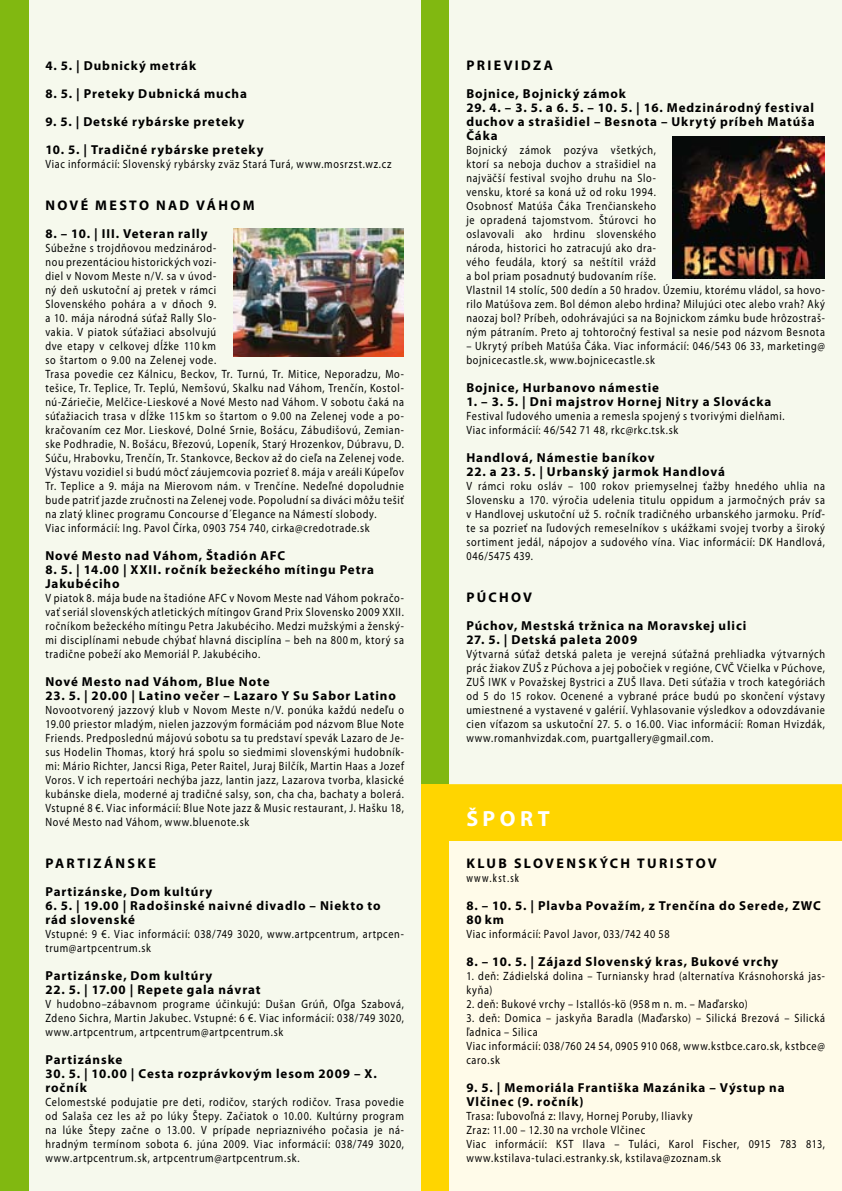
<style>
.page{position:relative;width:842px;height:1191px;background:#fff}
.page>*{position:absolute;margin:0;border:0;box-sizing:border-box;transform-origin:0 0}
.t1{font:700 22px "Myriad Pro";letter-spacing:.205em;color:#fff}
.t2{font:700 14px "Myriad Pro";letter-spacing:.165em;color:#000}
.t3{font:700 13px/14px "Myriad Pro";letter-spacing:.07em;color:#000}
.t4{font:12px/14px "Myriad Pro";letter-spacing:.065em;color:#000;scale:.85 1}
.t5{font:condensed 12px "Myriad Pro";letter-spacing:.115em;color:#000}
</style>
<div class="page">
<div style="left:421px;top:784px;width:421px;height:407px;background:#fffbe9"></div>
<div style="left:0;top:0;width:421px;height:1191px;background:#f6f9ed"></div>
<div style="left:0;top:0;width:28px;height:1191px;background:#81b811"></div>
<div style="left:421px;top:0;width:421px;height:784px;background:#f6f9ed"></div>
<div style="left:421px;top:0;width:28px;height:784px;background:#81b811"></div>
<div style="left:421px;top:784px;width:28px;height:407px;background:#ffd500"></div>
<div style="left:421px;top:784px;width:421px;height:55px;background:#ffd500"></div>
<img style="left:673px;top:136px;width:152px;height:143px">
<img style="left:233px;top:229px;width:171px;height:128px">
<p class="t3" style="left:45px;top:58px;width:152px">4. 5. | Dubnický metrák</p>
<p class="t3" style="left:45px;top:86px;width:203px">8. 5. | Preteky Dubnická mucha</p>
<p class="t3" style="left:45px;top:114px;width:200px">9. 5. | Detské rybárske preteky</p>
<p class="t3" style="left:45px;top:142px;width:220px">10. 5. | Tradičné rybárske preteky</p>
<p class="t4" style="left:45px;top:157px;width:409px">Viac informácií: Slovenský rybársky zväz Stará Turá, www.mosrzst.wz.cz</p>
<p class="t2" style="left:45px;top:196px;width:75px">No vé Mesto</p>
<p class="t2" style="left:156px;top:196px;width:12px">nad</p>
<p class="t2" style="left:196px;top:196px;width:13px">Váhom</p>
<p class="t3" style="left:45px;top:226px;width:164px">8. – 10. | III. Veteran rally</p>
<p class="t4" style="left:45px;top:241px;width:423px">Súbežne s trojdňovou medzinárod-<br>nou prezentáciou historických vozi-<br>diel v Novom Meste n/V. sa v úvod-<br>ný deň uskutoční aj pretek v rámci<br>Slovenského pohára a v dňoch 9.<br>a 10. mája národná súťaž Rally Slo-<br>vakia. V piatok súťažiaci absolvujú<br>dve etapy v celkovej dĺžke 110 km<br>so štartom o 9.00 na Zelenej vode.<br>Trasa povedie cez Kálnicu, Beckov, Tr. Turnú, Tr. Mitice, Neporadzu, Mo&shy;tešice, Tr. Teplice, Tr. Teplú, Nemšovú, Skalku nad Váhom, Trenčín, Kostol&shy;nú-Záriečie, Melčice-Lieskové a Nové Mesto nad Váhom. V sobotu čaká na súťažiacich trasa v dĺžke 115 km so štartom o 9.00 na Zelenej vode a po&shy;kračovaním cez Mor. Lieskové, Dolné Srnie, Bošácu, Zábudišovú, Zemian&shy;ske Podhradie, N. Bošácu, Březovú, Lopeník, Starý Hrozenkov, Dúbravu, D.<br>Súču, Hrabovku, Trenčín, Tr. Stankovce, Beckov až do cieľa na Zelenej vode.<br>Výstavu vozidiel si budú môcť záujemcovia pozrieť 8. mája v areáli Kúpeľov Tr. Teplice a 9. mája na Mierovom nám. v Trenčíne. Nedeľné dopoludnie bude patriť jazde zručnosti na Zelenej vode. Popoludní sa diváci môžu tešiť na zlatý klinec programu Concourse d´Elegance na Námestí slobody.<br>Viac informácií: Ing. Pavol Čírka, 0903 754 740, cirka@credotrade.sk</p>
<p class="t3" style="left:45px;top:548px;width:241px">Nové Mesto nad Váhom, Štadión AFC</p>
<p class="t3" style="left:45px;top:562px;width:330px">8. 5. | 14.00 | XXII. ročník bežeckého mítingu Petra<br>Jakubéciho</p>
<p class="t4" style="left:45px;top:591px;width:423px;text-align:justify">V piatok 8. mája bude na štadióne AFC v Novom Meste nad Váhom pokračo&shy;vať seriál slovenských atletických mítingov Grand Prix Slovensko 2009 XXII. ročníkom bežeckého mítingu Petra Jakubéciho. Medzi mužskými a ženský&shy;mi disciplínami nebude chýbať hlavná disciplína – beh na 800 m, ktorý sa tradične pobeží ako Memoriál P. Jakubéciho.</p>
<p class="t3" style="left:45px;top:674px;width:226px">Nové Mesto nad Váhom, Blue Note</p>
<p class="t3" style="left:45px;top:688px;width:352px">23. 5. | 20.00 | Latino večer – Lazaro Y Su Sabor Latino</p>
<p class="t4" style="left:45px;top:703px;width:423px;text-align:justify">Novootvorený jazzový klub v Novom Meste n/V. ponúka každú nedeľu o 19.00 priestor mladým, nielen jazzovým formáciám pod názvom Blue Note Friends. Predposlednú májovú sobotu sa tu predstaví spevák Lazaro de Je&shy;sus Hodelin Thomas, ktorý hrá spolu so siedmimi slovenskými hudobník&shy;mi: Mário Richter, Jancsi Riga, Peter Raitel, Juraj Bilčík, Martin Haas a Jozef Voros. V ich repertoári nechýba jazz, lantin jazz, Lazarova tvorba, klasické kubánske diela, moderné aj tradičné salsy, son, cha cha, bachaty a bolerá.<br>Vstupné 8 €. Viac informácií: Blue Note jazz &amp; Music restaurant, J. Hašku 18, Nové Mesto nad Váhom, www.bluenote.sk</p>
<p class="t2" style="left:45px;top:854px;width:112px">PARTIZÁNSKE</p>
<p class="t3" style="left:45px;top:884px;width:168px">Partizánske, Dom kultúry</p>
<p class="t3" style="left:45px;top:898px;width:337px">6. 5. | 19.00 | Radošinské naivné divadlo – Niekto to rád slovenské</p>
<p class="t4" style="left:45px;top:927px;width:423px">Vstupné: 9 €. Viac informácií: 038/749 3020, www.artpcentrum, artpcen&shy;trum@artpcentrum.sk</p>
<p class="t3" style="left:45px;top:968px;width:168px">Partizánske, Dom kultúry</p>
<p class="t3" style="left:45px;top:982px;width:217px">22. 5. | 17.00 | Repete gala návrat</p>
<p class="t4" style="left:45px;top:997px;width:423px;text-align:justify">V hudobno–zábavnom programe účinkujú: Dušan Grúň, Oľga Szabová, Zdeno Sichra, Martin Jakubec. Vstupné: 6 €. Viac informácií: 038/749 3020, www.artpcentrum, artpcentrum@artpcentrum.sk</p>
<p class="t3" style="left:45px;top:1052px;width:79px">Partizánske</p>
<p class="t3" style="left:45px;top:1066px;width:333px">30. 5. | 10.00 | Cesta rozprávkovým lesom 2009 – X. ročník</p>
<p class="t4" style="left:45px;top:1095px;width:423px;text-align:justify">Celomestské podujatie pre deti, rodičov, starých rodičov. Trasa povedie od Salaša cez les až po lúky Štepy. Začiatok o 10.00. Kultúrny program na lúke Štepy začne o 13.00. V prípade nepriaznivého počasia je ná&shy;hradným termínom sobota 6. júna 2009. Viac informácií: 038/749 3020, www.artpcentrum.sk, artpcentrum@artpcentrum.sk.</p>
<p class="t2" style="left:466px;top:56px;width:88px">PRIEVIDZA</p>
<p class="t3" style="left:466px;top:86px;width:161px">Bojnice, Bojnický zámok</p>
<p class="t3" style="left:466px;top:100px;width:350px;text-align:justify">29. 4. – 3. 5. a 6. 5. – 10. 5. | 16. Medzinárodný festival duchov a strašidiel – Besnota – Ukrytý príbeh Matúša Čáka</p>
<p class="t4" style="left:466px;top:143px;width:423px">Bojnický zámok pozýva všetkých,<br>ktorí sa neboja duchov a strašidiel na<br>najväčší festival svojho druhu na Slo-<br>vensku, ktoré sa koná už od roku 1994.<br>Osobnosť Matúša Čáka Trenčianskeho<br>je opradená tajomstvom. Štúrovci ho<br>oslavovali ako hrdinu slovenského<br>národa, historici ho zatracujú ako dra-<br>vého feudála, ktorý sa neštítil vrážd<br>a bol priam posadnutý budovaním ríše.<br>Vlastnil 14 stolíc, 500 dedín a 50 hradov. Územiu, ktorému vládol, sa hovo&shy;rilo Matúšova zem. Bol démon alebo hrdina? Milujúci otec alebo vrah? Aký naozaj bol? Príbeh, odohrávajúci sa na Bojnickom zámku bude hrôzostraš&shy;ným pátraním. Preto aj tohtoročný festival sa nesie pod názvom Besnota</p>
<p class="t4" style="left:466px;top:338px;width:423px">– Ukrytý príbeh Matúša Čáka. Viac informácií: 046/543 06 33, marketing@ bojnicecastle.sk, www.bojnicecastle.sk</p>
<p class="t3" style="left:466px;top:380px;width:194px">Bojnice, Hurbanovo námestie</p>
<p class="t3" style="left:466px;top:394px;width:306px">1. – 3. 5. | Dni majstrov Hornej Nitry a Slovácka</p>
<p class="t4" style="left:466px;top:409px;width:376px">Festival ľudového umenia a remesla spojený s tvorivými dielňami.<br>Viac informácií: 46/542 71 48, rkc@rkc.tsk.sk</p>
<p class="t3" style="left:466px;top:450px;width:190px">Handlová, Námestie baníkov</p>
<p class="t3" style="left:466px;top:464px;width:260px">22. a 23. 5. | Urbanský jarmok Handlová</p>
<p class="t4" style="left:466px;top:479px;width:423px;text-align:justify">V rámci roku osláv – 100 rokov priemyselnej ťažby hnedého uhlia na Slovensku a 170. výročia udelenia titulu oppidum a jarmočných práv sa v Handlovej uskutoční už 5. ročník tradičného urbanského jarmoku. Príď&shy;te sa pozrieť na ľudových remeselníkov s ukážkami svojej tvorby a široký sortiment jedál, nápojov a sudového vína. Viac informácií: DK Handlová, 046/5475 439.</p>
<p class="t2" style="left:466px;top:588px;width:67px">PÚCHOV</p>
<p class="t3" style="left:466px;top:618px;width:282px">Púchov, Mestská tržnica na Moravskej ulici</p>
<p class="t3" style="left:466px;top:632px;width:172px">27. 5. | Detská paleta 2009</p>
<p class="t4" style="left:466px;top:647px;width:423px;text-align:justify">Výtvarná súťaž detská paleta je verejná súťažná prehliadka výtvarných prác žiakov ZUŠ z Púchova a jej pobočiek v regióne, CVČ Včielka v Púchove, ZUŠ IWK v Považskej Bystrici a ZUŠ Ilava. Deti súťažia v troch kategóriách od 5 do 15 rokov. Ocenené a vybrané práce budú po skončení výstavy umiestnené a vystavené v galérií. Vyhlasovanie výsledkov a odovzdávanie cien víťazom sa uskutoční 27. 5. o 16.00. Viac informácií: Roman Hvizdák, www.romanhvizdak.com, puartgallery@gmail.com.</p>
<h1 class="t1" style="left:466px;top:804px;width:85px">ŠPORT</h1>
<p class="t2" style="left:466px;top:854px;width:252px">KLUB SLOVENSKÝCH TURISTOV</p>
<p class="t5" style="left:466px;top:871px;width:54px">www.kst.sk</p>
<p class="t3" style="left:466px;top:898px;width:356px">8. – 10. 5. | Plavba Považím, z Trenčína do Serede, ZWC<br>80 km</p>
<p class="t4" style="left:466px;top:927px;width:241px">Viac informácií: Pavol Javor, 033/742 40 58</p>
<p class="t3" style="left:466px;top:954px;width:314px">8. – 10. 5. | Zájazd Slovenský kras, Bukové vrchy</p>
<p class="t4" style="left:466px;top:969px;width:423px">1. deň: Zádielská dolina – Turniansky hrad (alternatíva Krásnohorská jas&shy;kyňa)</p>
<p class="t4" style="left:466px;top:997px;width:332px">2. deň: Bukové vrchy – Istallós-kö (958 m n. m. – Maďarsko)</p>
<p class="t4" style="left:466px;top:1011px;width:423px">3. deň: Domica – jaskyňa Baradla (Maďarsko) – Silická Brezová – Silická ľadnica – Silica<br>Viac informácií: 038/760 24 54, 0905 910 068, www.kstbce.caro.sk, kstbce@ caro.sk</p>
<p class="t3" style="left:466px;top:1080px;width:320px">9. 5. | Memoriála Františka Mazánika – Výstup na<br>Vlčinec (9. ročník)</p>
<p class="t4" style="left:466px;top:1109px;width:423px">Trasa: ľubovoľná z: Ilavy, Hornej Poruby, Iliavky<br>Zraz: 11.00 – 12.30 na vrchole Vlčinec<br>Viac informácií: KST Ilava – Tuláci, Karol Fischer, 0915 783 813, www.kstilava-tulaci.estranky.sk, kstilava@zoznam.sk</p>
</div>
